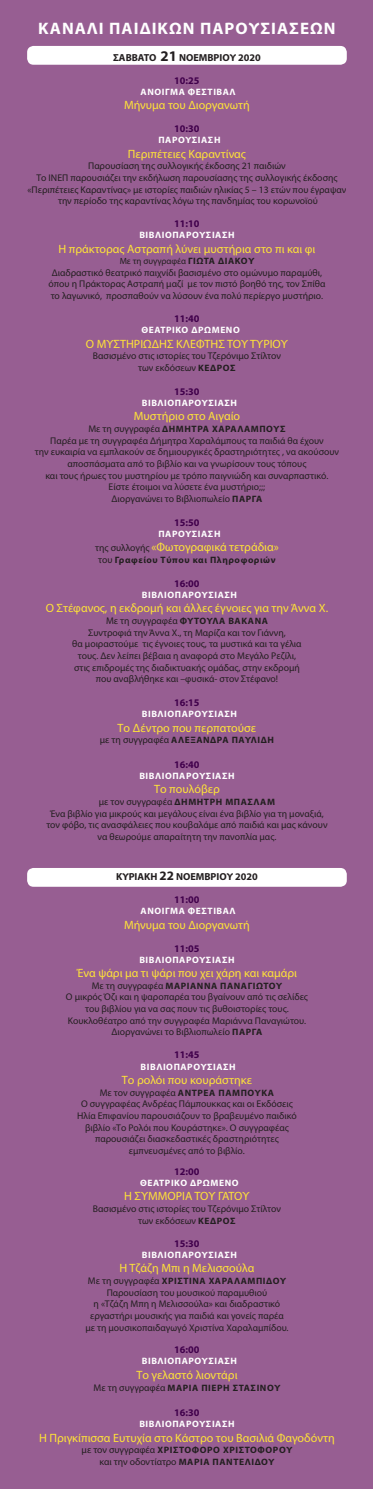
<style>
.page{position:relative;width:373px;height:1489px;background:#fff}
.page>*{position:absolute;margin:0;border:0;box-sizing:border-box;transform-origin:0 0}
.t1{font:700 16.62px "Myriad Pro";letter-spacing:.06em;color:#fff}
.t2{font:11.99px "Myriad Pro";color:#ffe437}
.t3{font:700 10.15px "Myriad Pro";color:#40004b}
.t4{font:700 10.15px "Myriad Pro";color:#231f20}
.t5{font:9.71px/11.6px "Myriad Pro";color:#231f20;text-align:center}
.t6{font:700 9.28px "Myriad Pro";letter-spacing:.06em;color:#fff}
.t7{font:700 9.28px "Myriad Pro";letter-spacing:.06em;color:#231f20}
.t8{font:9.01px "Myriad Pro";color:#231f20}
.s1{font-size:14.79px}
.s2{font-weight:700;font-size:9.28px}
.s3{font-weight:400;font-size:9.71px}
.s4{font-size:9.71px;color:#231f20}
.s5{font-size:12.95px}
</style>
<div class="page">
<div style="left:0;top:0;width:372px;height:1488px;background:#975e92"></div>
<div style="left:27px;top:867px;width:319px;height:19px;background:#fff;border-radius:6px"></div>
<div style="left:27px;top:46px;width:319px;height:19px;background:#fff;border-radius:6px"></div>
<p class="t1" style="left:38px;top:18px;width:298px">ΚΑΝΑΛΙ ΠΑΙΔΙΚΩΝ ΠΑΡΟΥΣΙΑΣΕΩΝ</p>
<p class="t4" style="left:113px;top:51px;width:149px">ΣΑΒΒΑΤΟ <span class="s1">21</span> ΝΟΕΜΒΡΙΟΥ 2020</p>
<p class="t3" style="left:174px;top:74px;width:27px">10:25</p>
<p class="t6" style="left:140px;top:85px;width:96px">ΑΝΟΙΓΜΑ ΦΕΣΤΙΒΑΛ</p>
<p class="t2" style="left:124px;top:98px;width:127px">Μήνυμα του Διοργανωτή</p>
<p class="t3" style="left:174px;top:122px;width:27px">10:30</p>
<p class="t6" style="left:158px;top:134px;width:63px">ΠΑΡΟΥΣΙΑΣΗ</p>
<p class="t2" style="left:128px;top:146px;width:119px">Περιπέτειες Καραντίνας</p>
<p class="t5" style="left:88px;top:160px;width:199px">Παρουσίαση της συλλογικής έκδοσης 21 παιδιών</p>
<p class="t5" style="left:28px;top:172px;width:319px">Το ΙΝΕΠ παρουσιάζει την εκδήλωση παρουσίασης της συλλογικής έκδοσης «Περιπέτειες Καραντίνας» με ιστορίες παιδιών ηλικίας 5 – 13 ετών που έγραψαν</p>
<p class="t5" style="left:58px;top:195px;width:261px">την περίοδο της καραντίνας λόγω της πανδημίας του κορωνοϊού</p>
<p class="t3" style="left:174px;top:217px;width:27px">11:10</p>
<p class="t6" style="left:139px;top:229px;width:96px">ΒΙΒΛΙΟΠΑΡΟΥΣΙΑΣΗ</p>
<p class="t2" style="left:58px;top:241px;width:258px">Η πράκτορας Αστραπή λύνει μυστήρια στο πι και φι</p>
<p class="t8" style="left:119px;top:255px;width:136px">Με τη συγγραφέα <span class="s2">ΓΙΩΤΑ ΔΙΑΚΟΥ</span></p>
<p class="t5" style="left:52px;top:266px;width:271px">Διαδραστικό θεατρικό παιχνίδι βασισμένο στο ομώνυμο παραμύθι,</p>
<p class="t5" style="left:48px;top:278px;width:278px">όπου η Πράκτορας Αστραπή μαζί με τον πιστό βοηθό της, τον Σπίθα</p>
<p class="t5" style="left:51px;top:290px;width:273px">το λαγωνικό, προσπαθούν να λύσουν ένα πολύ περίεργο μυστήριο.</p>
<p class="t3" style="left:174px;top:312px;width:27px">11:40</p>
<p class="t6" style="left:141px;top:324px;width:100px">ΘΕΑΤΡΙΚΟ ΔΡΩΜΕΝΟ</p>
<p class="t2" style="left:86px;top:336px;width:203px">Ο ΜΥΣΤΗΡΙΩΔΗΣ ΚΛΕΦΤΗΣ ΤΟΥ ΤΥΡΙΟΥ</p>
<p class="t5" style="left:93px;top:350px;width:189px">Βασισμένο στις ιστορίες του Τζερόνιμο Στίλτον</p>
<p class="t5" style="left:138px;top:361px;width:99px">των εκδόσεων <span class="s2">ΚΕΔΡΟΣ</span></p>
<p class="t3" style="left:174px;top:384px;width:27px">15:30</p>
<p class="t6" style="left:141px;top:396px;width:96px">ΒΙΒΛΙΟΠΑΡΟΥΣΙΑΣΗ</p>
<p class="t2" style="left:133px;top:409px;width:108px">Μυστήριο στο Αιγαίο</p>
<p class="t7" style="left:88px;top:422px;width:198px"><span class="s3">Με τη συγγραφέα</span> ΔΗΜΗΤΡΑ ΧΑΡΑΛΑΜΠΟΥΣ</p>
<p class="t5" style="left:50px;top:434px;width:274px">Παρέα με τη συγγραφέα Δήμητρα Χαραλάμπους τα παιδιά θα έχουν</p>
<p class="t5" style="left:35px;top:446px;width:305px">την ευκαιρία να εμπλακούν σε δημιουργικές δραστηριότητες , να ακούσουν αποσπάσματα από το βιβλίο και να γνωρίσουν τους τόπους</p>
<p class="t5" style="left:45px;top:469px;width:284px">και τους ήρωες του μυστηρίου με τρόπο παιγνιώδη και συναρπαστικό.</p>
<p class="t5" style="left:108px;top:481px;width:158px">Είστε έτοιμοι να λύσετε ένα μυστήριο;;;</p>
<p class="t5" style="left:111px;top:492px;width:152px">Διοργανώνει το Βιβλιοπωλείο <span class="s2">ΠΑΡΓΑ</span></p>
<p class="t3" style="left:174px;top:515px;width:27px">15:50</p>
<p class="t6" style="left:158px;top:527px;width:63px">ΠΑΡΟΥΣΙΑΣΗ</p>
<p class="t2" style="left:95px;top:540px;width:185px"><span class="s4">της συλλογής</span> «Φωτογραφικά τετράδια»</p>
<p class="t7" style="left:98px;top:553px;width:178px"><span class="s3">του</span> Γραφείου Τύπου και Πληροφοριών</p>
<p class="t3" style="left:174px;top:576px;width:27px">16:00</p>
<p class="t6" style="left:141px;top:588px;width:96px">ΒΙΒΛΙΟΠΑΡΟΥΣΙΑΣΗ</p>
<p class="t2" style="left:46px;top:601px;width:283px">Ο Στέφανος, η εκδρομή και άλλες έγνοιες για την Άννα Χ.</p>
<p class="t5" style="left:106px;top:614px;width:163px">Με τη συγγραφέα <span class="s2">ΦΥΤΟΥΛΑ ΒΑΚΑΝΑ</span></p>
<p class="t5" style="left:88px;top:626px;width:199px">Συντροφιά την Άννα Χ., τη Μαρίζα και τον Γιάννη,</p>
<p class="t5" style="left:72px;top:638px;width:230px">θα μοιραστούμε τις έγνοιες τους, τα μυστικά και τα γέλια</p>
<p class="t5" style="left:78px;top:649px;width:219px">τους. Δεν λείπει βέβαια η αναφορά στο Μεγάλο Ρεζίλι,</p>
<p class="t5" style="left:74px;top:661px;width:227px">στις επιδρομές της διαδικτυακής ομάδας, στην εκδρομή</p>
<p class="t5" style="left:95px;top:673px;width:184px">που αναβλήθηκε και –φυσικά- στον Στέφανο!</p>
<p class="t3" style="left:174px;top:696px;width:27px">16:15</p>
<p class="t6" style="left:141px;top:708px;width:96px">ΒΙΒΛΙΟΠΑΡΟΥΣΙΑΣΗ</p>
<p class="t2" style="left:117px;top:720px;width:140px">Το Δέντρο που περπατούσε</p>
<p class="t7" style="left:100px;top:734px;width:175px"><span class="s3">με τη συγγραφέα</span> ΑΛΕΞΑΝΔΡΑ ΠΑΥΛΙΔΗ</p>
<p class="t3" style="left:174px;top:757px;width:27px">16:40</p>
<p class="t6" style="left:139px;top:769px;width:96px">ΒΙΒΛΙΟΠΑΡΟΥΣΙΑΣΗ</p>
<p class="t2" style="left:154px;top:781px;width:67px">Το πουλόβερ</p>
<p class="t5" style="left:99px;top:795px;width:177px">με τον συγγραφέα <span class="s2">ΔΗΜΗΤΡΗ ΜΠΑΣΛΑΜ</span></p>
<p class="t5" style="left:50px;top:807px;width:275px">Ένα βιβλίο για μικρούς και μεγάλους είναι ένα βιβλίο για τη μοναξιά,</p>
<p class="t5" style="left:46px;top:819px;width:282px">τον φόβο, τις ανασφάλειες που κουβαλάμε από παιδιά και μας κάνουν</p>
<p class="t5" style="left:97px;top:830px;width:180px">να θεωρούμε απαραίτητη την πανοπλία μας.</p>
<p class="t4" style="left:116px;top:870px;width:143px">ΚΥΡΙΑΚΗ <span class="s5">22</span> ΝΟΕΜΒΡΙΟΥ 2020</p>
<p class="t3" style="left:174px;top:893px;width:27px">11:00</p>
<p class="t6" style="left:140px;top:904px;width:96px">ΑΝΟΙΓΜΑ ΦΕΣΤΙΒΑΛ</p>
<p class="t2" style="left:124px;top:917px;width:127px">Μήνυμα του Διοργανωτή</p>
<p class="t3" style="left:174px;top:941px;width:27px">11:05</p>
<p class="t6" style="left:139px;top:953px;width:96px">ΒΙΒΛΙΟΠΑΡΟΥΣΙΑΣΗ</p>
<p class="t2" style="left:77px;top:965px;width:221px">Ένα ψάρι μα τι ψάρι που χει χάρη και καμάρι</p>
<p class="t7" style="left:91px;top:979px;width:192px"><span class="s3">Με τη συγγραφέα</span> ΜΑΡΙΑΝΝΑ ΠΑΝΑΓΙΩΤΟΥ</p>
<p class="t5" style="left:66px;top:991px;width:243px">Ο μικρός Όζι και η ψαροπαρέα του βγαίνουν από τις σελίδες</p>
<p class="t5" style="left:85px;top:1002px;width:205px">του βιβλίου για να σας πουν τις βυθοιστορίες τους.</p>
<p class="t5" style="left:68px;top:1014px;width:239px">Κουκλοθέατρο από την συγγραφέα Μαριάννα Παναγιώτου.</p>
<p class="t5" style="left:111px;top:1026px;width:152px">Διοργανώνει το Βιβλιοπωλείο <span class="s2">ΠΑΡΓΑ</span></p>
<p class="t3" style="left:174px;top:1048px;width:27px">11:45</p>
<p class="t6" style="left:140px;top:1060px;width:96px">ΒΙΒΛΙΟΠΑΡΟΥΣΙΑΣΗ</p>
<p class="t2" style="left:122px;top:1072px;width:131px">Το ρολόι που κουράστηκε</p>
<p class="t5" style="left:100px;top:1086px;width:175px">Με τον συγγραφέα <span class="s2">ΑΝΤΡΕΑ ΠΑΜΠΟΥΚΑ</span></p>
<p class="t5" style="left:81px;top:1097px;width:213px">Ο συγγραφέας Ανδρέας Πάμπουκκας και οι Εκδόσεις</p>
<p class="t5" style="left:77px;top:1109px;width:220px">Ηλία Επιφανίου παρουσιάζουν το βραβευμένο παιδικό</p>
<p class="t5" style="left:85px;top:1121px;width:205px">βιβλίο «Το Ρολόι που Κουράστηκε». Ο συγγραφέας</p>
<p class="t5" style="left:95px;top:1132px;width:185px">παρουσιάζει διασκεδαστικές δραστηριότητες</p>
<p class="t5" style="left:129px;top:1144px;width:117px">εμπνευσμένες από το βιβλίο.</p>
<p class="t3" style="left:174px;top:1164px;width:27px">12:00</p>
<p class="t6" style="left:140px;top:1176px;width:100px">ΘΕΑΤΡΙΚΟ ΔΡΩΜΕΝΟ</p>
<p class="t2" style="left:124px;top:1188px;width:127px">Η ΣΥΜΜΟΡΙΑ ΤΟΥ ΓΑΤΟΥ</p>
<p class="t5" style="left:93px;top:1202px;width:189px">Βασισμένο στις ιστορίες του Τζερόνιμο Στίλτον</p>
<p class="t5" style="left:138px;top:1214px;width:99px">των εκδόσεων <span class="s2">ΚΕΔΡΟΣ</span></p>
<p class="t3" style="left:174px;top:1236px;width:27px">15:30</p>
<p class="t6" style="left:141px;top:1248px;width:96px">ΒΙΒΛΙΟΠΑΡΟΥΣΙΑΣΗ</p>
<p class="t2" style="left:119px;top:1260px;width:136px">Η Τζάζη Μπι η Μελισσούλα</p>
<p class="t7" style="left:88px;top:1274px;width:199px"><span class="s3">Με τη συγγραφέα</span> ΧΡΙΣΤΙΝΑ ΧΑΡΑΛΑΜΠΙΔΟΥ</p>
<p class="t5" style="left:106px;top:1286px;width:162px">Παρουσίαση του μουσικού παραμυθιού</p>
<p class="t5" style="left:93px;top:1297px;width:188px">η «Τζάζη Μπη η Μελισσούλα» και διαδραστικό</p>
<p class="t5" style="left:90px;top:1309px;width:195px">εργαστήρι μουσικής για παιδιά και γονείς παρέα</p>
<p class="t5" style="left:85px;top:1321px;width:204px">με τη μουσικοπαιδαγωγό Χριστίνα Χαραλαμπίδου.</p>
<p class="t3" style="left:174px;top:1343px;width:27px">16:00</p>
<p class="t6" style="left:141px;top:1355px;width:96px">ΒΙΒΛΙΟΠΑΡΟΥΣΙΑΣΗ</p>
<p class="t2" style="left:136px;top:1367px;width:102px">Το γελαστό λιοντάρι</p>
<p class="t7" style="left:93px;top:1381px;width:188px"><span class="s3">Με τη συγγραφέα</span> ΜΑΡΙΑ ΠΙΕΡΗ ΣΤΑΣΙΝΟΥ</p>
<p class="t3" style="left:174px;top:1405px;width:27px">16:30</p>
<p class="t6" style="left:139px;top:1417px;width:96px">ΒΙΒΛΙΟΠΑΡΟΥΣΙΑΣΗ</p>
<p class="t2" style="left:39px;top:1430px;width:297px">Η Πριγκίπισσα Ευτυχία στο Κάστρο του Βασιλιά Φαγοδόντη</p>
<p class="t7" style="left:81px;top:1444px;width:212px"><span class="s3">με τον συγγραφέα</span> ΧΡΙΣΤΟΦΟΡΟ ΧΡΙΣΤΟΦΟΡΟΥ</p>
<p class="t5" style="left:99px;top:1455px;width:176px">και την οδοντίατρο <span class="s2">ΜΑΡΙΑ ΠΑΝΤΕΛΙΔΟΥ</span></p>
</div>
